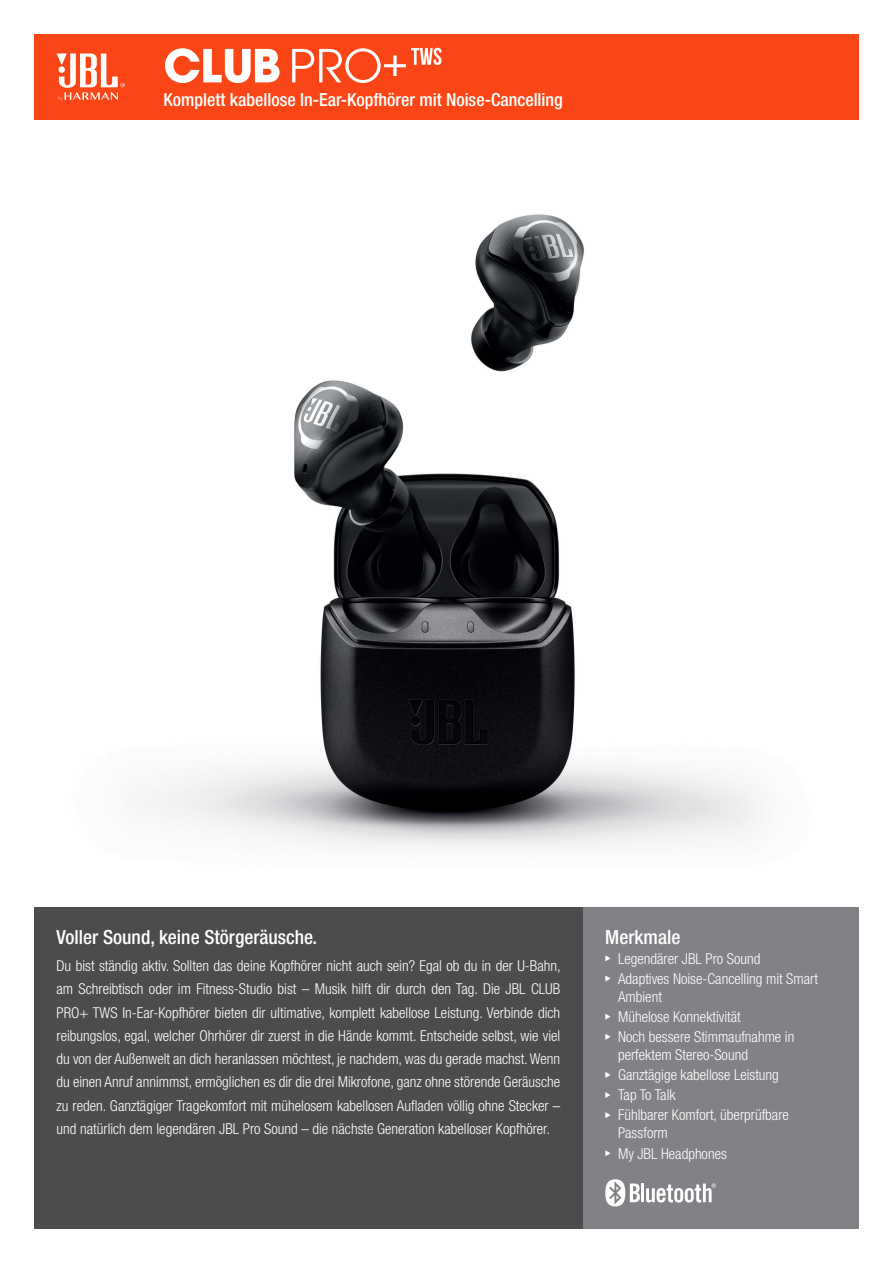
<style>
.page{position:relative;width:893px;height:1263px;background:#fff}
.page>*{position:absolute;margin:0;border:0;box-sizing:border-box;transform-origin:0 0}
.t1{font:700 50.1px "Avant Gard Goth EF";color:#fff}
.t2{font:500 condensed 19.5px "Helvetica Neue LT Pro";color:#fff}
.t3{font:500 condensed 18px "Helvetica Neue LT Pro";color:#fff}
.t4{font:300 condensed 15px/23.2px "Helvetica Neue LT Pro";color:#fff}
.t5{font:300 condensed 15px "Helvetica Neue LT Pro";letter-spacing:-.035em;color:#fff}
.s1{font-weight:400}
</style>
<div class="page">
<img style="left:143px;top:214px;width:618px;height:636px">
<div style="left:34px;top:34px;width:825px;height:85px;background:#fa4616"></div>
<svg style="left:57px;top:53px;width:68px;height:48px"></svg>
<div style="left:583px;top:907px;width:276px;height:322px;background:#808285"></div>
<svg style="left:605px;top:955px;width:5px;height:6px"></svg>
<svg style="left:605px;top:975px;width:5px;height:6px"></svg>
<svg style="left:605px;top:1014px;width:5px;height:6px"></svg>
<svg style="left:605px;top:1034px;width:5px;height:6px"></svg>
<svg style="left:605px;top:1072px;width:5px;height:6px"></svg>
<svg style="left:605px;top:1092px;width:5px;height:6px"></svg>
<svg style="left:605px;top:1112px;width:5px;height:6px"></svg>
<svg style="left:605px;top:1150px;width:5px;height:6px"></svg>
<div style="left:34px;top:907px;width:549px;height:322px;background:#4b4c4d"></div>
<hr style="left:641px;top:1183px;width:3px;height:19px;background:#fff">
<svg style="left:646px;top:1183px;width:70px;height:19px"></svg>
<svg style="left:605px;top:1179px;width:35px;height:27px"></svg>
<svg style="left:411px;top:48px;width:30px;height:17px"></svg>
<p class="t1" style="left:163px;top:35px;width:246px">CLUB <span class="s1">PRO+</span></p>
<p class="t3" style="left:163px;top:89px;width:401px">Komplett kabellose In-Ear-Kopfhörer mit Noise-Cancelling</p>
<p class="t2" style="left:57px;top:925px;width:262px">Voller Sound, keine Störgeräusche.</p>
<p class="t4" style="left:57px;top:954px;width:506px;text-align:justify">Du bist ständig aktiv. Sollten das deine Kopfhörer nicht auch sein? Egal ob du in der U-Bahn, am Schreibtisch oder im Fitness-Studio bist – Musik hilft dir durch den Tag. Die JBL CLUB PRO+ TWS In-Ear-Kopfhörer bieten dir ultimative, komplett kabellose Leistung. Verbinde dich reibungslos, egal, welcher Ohrhörer dir zuerst in die Hände kommt. Entscheide selbst, wie viel du von der Außenwelt an dich heranlassen möchtest, je nachdem, was du gerade machst. Wenn du einen Anruf annimmst, ermöglichen es dir die drei Mikrofone, ganz ohne störende Geräusche zu reden. Ganztägiger Tragekomfort mit mühelosem kabellosen Aufladen völlig ohne Stecker – und natürlich dem legendären JBL Pro Sound – die nächste Generation kabelloser Kopfhörer.</p>
<p class="t2" style="left:605px;top:925px;width:77px">Merkmale</p>
<p class="t4" style="left:618px;top:946px;width:144px">Legendärer JBL Pro Sound</p>
<p class="t4" style="left:618px;top:969px;width:201px;line-height:18px">Adaptives Noise-Cancelling mit Smart<br>Ambient</p>
<p class="t4" style="left:618px;top:1005px;width:124px">Mühelose Konnektivität</p>
<p class="t4" style="left:618px;top:1027px;width:178px;line-height:18px">Noch bessere Stimmaufnahme in perfektem Stereo-Sound</p>
<p class="t4" style="left:618px;top:1063px;width:162px">Ganztägige kabellose Leistung</p>
<p class="t5" style="left:618px;top:1086px;width:59px">Tap To Talk</p>
<p class="t4" style="left:618px;top:1106px;width:172px;line-height:18px">Fühlbarer Komfort, überprüfbare<br>Passform</p>
<p class="t4" style="left:618px;top:1141px;width:110px">My JBL Headphones</p>
</div>
